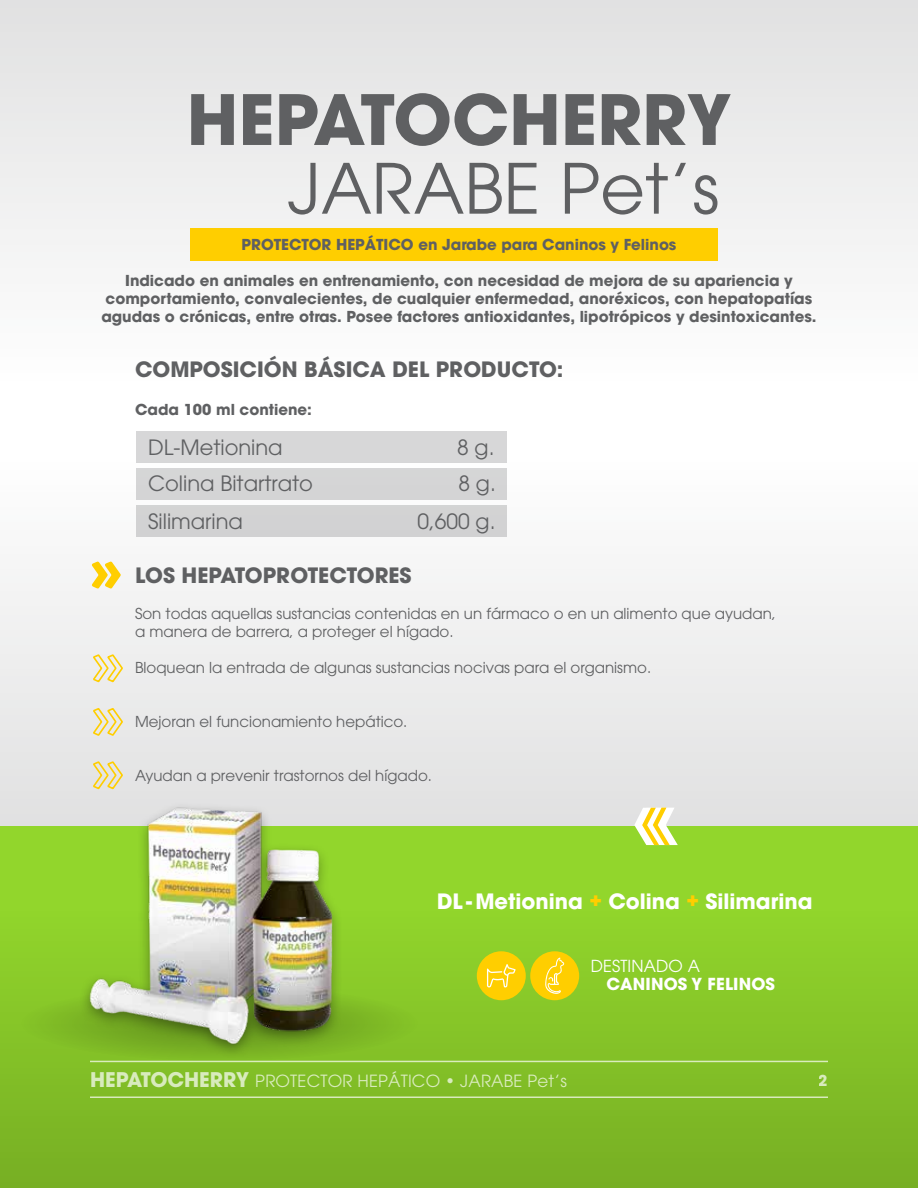
<style>
.page{position:relative;width:918px;height:1188px;background:#fff}
.page>*{position:absolute;margin:0;border:0;box-sizing:border-box;transform-origin:0 0}
.t1{font:700 68.7px "Avant Garde";color:#5f6062}
.t2{font:68.7px "Avant Garde";color:#5f6062}
.t3{font:21px "Avant Garde";color:#5f6062}
.t4{font:700 21px "Avant Garde";color:#5f6062}
.t5{font:700 21px "Avant Garde";color:#fff}
.t6{font:16.8px "Avant Garde";letter-spacing:.01em;color:#fff}
.t7{font:700 16.5px "Avant Garde";letter-spacing:.01em;color:#fff}
.t8{font:16.5px "Avant Garde";letter-spacing:.01em;color:#fff}
.t9{font:700 15px/18px "Avant Garde";color:#5f6062;text-align:center}
.t10{font:15px/18px "Avant Garde";color:#5f6062}
.t11{font:700 15px "Avant Garde";color:#fff}
.s1{color:#ffce00}
.s2{font-weight:700;font-size:20.1px}
</style>
<div class="page">
<div style="left:0;top:456px;width:918px;height:381px;background:linear-gradient(to bottom,#fefefe,#e0e0e0)"></div>
<div style="left:0;top:0;width:918px;height:387px;background:linear-gradient(to bottom,#e1e1e1,#fff)"></div>
<div style="left:0;top:826px;width:918px;height:362px;background:#92d62c"></div>
<div style="left:0;top:906px;width:918px;height:282px;background:linear-gradient(to bottom,#92d62c,#77af24)"></div>
<hr style="left:90px;top:1096px;width:738px;height:2px;background:#fff">
<hr style="left:90px;top:1061px;width:738px;height:1px;background:#fff">
<div style="left:136px;top:432px;width:371px;height:31px;background:#d7d7d8"></div>
<div style="left:136px;top:469px;width:371px;height:31px;background:#d5d5d6"></div>
<div style="left:136px;top:506px;width:371px;height:31px;background:#d2d2d3"></div>
<svg style="left:634px;top:808px;width:44px;height:37px"></svg>
<div style="left:19px;top:985px;width:400px;height:76px;background:#82bf27;border-radius:50%"></div>
<div style="left:78px;top:801px;width:266px;height:258px;background:#7eba25"></div>
<img style="left:74px;top:798px;width:309px;height:253px">
<div style="left:477px;top:951px;width:49px;height:49px;background:#ffce00;border-radius:50%"></div>
<svg style="left:487px;top:964px;width:29px;height:23px"></svg>
<div style="left:530px;top:951px;width:49px;height:49px;background:#ffce00;border-radius:50%"></div>
<svg style="left:545px;top:958px;width:19px;height:36px"></svg>
<div style="left:190px;top:228px;width:528px;height:33px;background:#ffce00"></div>
<svg style="left:93px;top:563px;width:26px;height:24px"></svg>
<div style="left:94px;top:655px;width:28px;height:133px;background:#e9e9ea"></div>
<h1 class="t1" style="left:187px;top:75px;width:546px">HEPATOCHERRY</h1>
<h1 class="t2" style="left:288px;top:148px;width:433px">JARABE Pet’s</h1>
<p class="t9" style="left:242px;top:235px;width:436px">PROTECTOR HEPÁTICO en Jarabe para Caninos y Felinos</p>
<p class="t9" style="left:101px;top:271px;width:717px">Indicado en animales en entrenamiento, con necesidad de mejora de su apariencia y comportamiento, convalecientes, de cualquier enfermedad, anoréxicos, con hepatopatías agudas o crónicas, entre otras. Posee factores antioxidantes, lipotrópicos y desintoxicantes.</p>
<h2 class="t4" style="left:135px;top:356px;width:430px">COMPOSICIÓN BÁSICA DEL PRODUCTO:</h2>
<p class="t9" style="left:135px;top:400px;width:178px">Cada 100 ml contiene:</p>
<h2 class="t3" style="left:148px;top:435px;width:136px">DL-Metionina</h2>
<h2 class="t3" style="left:457px;top:435px;width:39px">8 g.</h2>
<h2 class="t3" style="left:148px;top:471px;width:166px">Colina Bitartrato</h2>
<h2 class="t3" style="left:458px;top:471px;width:39px">8 g.</h2>
<h2 class="t3" style="left:148px;top:509px;width:96px">Silimarina</h2>
<h2 class="t3" style="left:417px;top:509px;width:80px">0,600 g.</h2>
<h2 class="t4" style="left:135px;top:562px;width:278px">LOS HEPATOPROTECTORES</h2>
<p class="t10" style="left:135px;top:605px;width:643px">Son todas aquellas sustancias contenidas en un fármaco o en un alimento que ayudan, a manera de barrera, a proteger el hígado.</p>
<p class="t10" style="left:135px;top:659px;width:518px">Bloquean la entrada de algunas sustancias nocivas para el organismo.</p>
<p class="t10" style="left:135px;top:713px;width:274px">Mejoran el funcionamiento hepático.</p>
<p class="t10" style="left:135px;top:767px;width:299px">Ayudan a prevenir trastornos del hígado.</p>
<h2 class="t5" style="left:437px;top:887px;width:377px">DL - Metionina <span class="s1">+</span> Colina <span class="s1">+</span> Silimarina</h2>
<p class="t8" style="left:591px;top:956px;width:111px">DESTINADO A</p>
<p class="t7" style="left:606px;top:973px;width:170px">CANINOS Y FELINOS</p>
<p class="t6" style="left:90px;top:1071px;width:478px"><span class="s2">HEPATOCHERRY</span> PROTECTOR HEPÁTICO • JARABE Pet’s</p>
<p class="t11" style="left:819px;top:1070px;width:11px">2</p>
</div>
